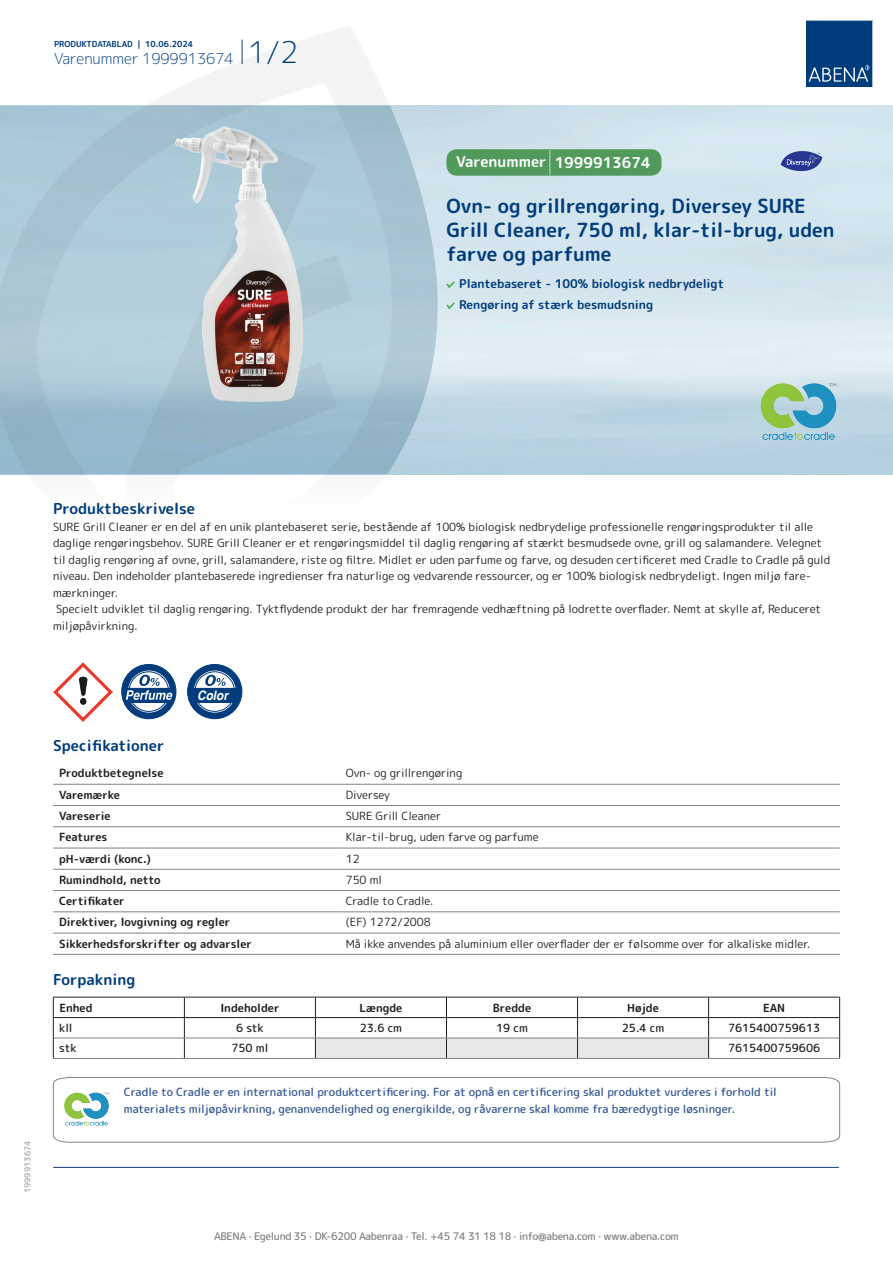
<style>
.page{position:relative;width:893px;height:1263px;background:#fff}
.page>*{position:absolute;margin:0;border:0;box-sizing:border-box;transform-origin:0 0}
.t1{font:700 19.5px/24px "Rounded Mplus 1 c";color:#013d7d}
.t2{font:700 15px "Rounded Mplus 1 c";color:#013d7d}
.t3{font:300 15px "Rounded Mplus 1 c";color:#013d7d}
.t4{font:700 15px "Rounded Mplus 1 c";color:#fff}
.t5{font:italic 700 13.05px "Helvetica";letter-spacing:-.005em;color:#fff;scale:.9 1}
.t6{font:700 12px/21px "Rounded Mplus 1 c";color:#013d7d}
.t7{font:11.25px/16.5px "Rounded Mplus 1 c";color:#231f20}
.t8{font:500 11.25px/16.5px "Rounded Mplus 1 c";color:#305691}
.t9{font:700 11.25px "Rounded Mplus 1 c";color:#231f20}
.t10{font:500 11.25px "Rounded Mplus 1 c";color:#231f20}
.t11{font:500 10.5px "Rounded Mplus 1 c";letter-spacing:-.03em;color:#808285}
.t12{font:700 8.25px "Rounded Mplus 1 c";color:#013d7d}
.t13{font:700 8.25px "Rounded Mplus 1 c";color:#b2b3b7}
.s1{font-size:30px}
.s2{font-size:25.5px}
</style>
<div class="page">
<svg style="left:0;top:26px;width:439px;height:449px"></svg>
<svg style="left:0;top:106px;width:438px;height:368px;background:#a7c5d3"></svg>
<svg style="left:242px;top:40px;width:1px;height:24px"></svg>
<svg style="left:806px;top:20px;width:67px;height:67px;background:#144b86"></svg>
<img style="left:176px;top:127px;width:126px;height:275px">
<img style="left:54px;top:662px;width:58px;height:59px">
<div style="left:122px;top:664px;width:54px;height:55px;background:#013d7d;border-radius:50%"></div>
<div style="left:121px;top:664px;width:55px;height:55px;border:1px solid #013d7d;border-radius:50%"></div>
<svg style="left:127px;top:670px;width:44px;height:43px"></svg>
<div style="left:127px;top:669px;width:44px;height:45px;border:1px solid #013d7d;border-radius:50%"></div>
<div style="left:129px;top:672px;width:40px;height:39px;border:1px solid #013d7d;border-radius:50%"></div>
<svg style="left:124px;top:675px;width:48px;height:28px"></svg>
<div style="left:188px;top:664px;width:54px;height:55px;background:#013d7d;border-radius:50%"></div>
<div style="left:187px;top:664px;width:55px;height:55px;border:1px solid #013d7d;border-radius:50%"></div>
<svg style="left:193px;top:670px;width:44px;height:43px"></svg>
<div style="left:192px;top:669px;width:45px;height:45px;border:1px solid #013d7d;border-radius:50%"></div>
<div style="left:195px;top:672px;width:40px;height:39px;border:1px solid #013d7d;border-radius:50%"></div>
<svg style="left:189px;top:675px;width:49px;height:28px"></svg>
<hr style="left:53px;top:784px;width:287px;height:1px;background:#808285">
<hr style="left:340px;top:784px;width:500px;height:1px;background:#808285">
<hr style="left:53px;top:805px;width:287px;height:1px;background:#808285">
<hr style="left:340px;top:805px;width:500px;height:1px;background:#808285">
<hr style="left:53px;top:826px;width:287px;height:1px;background:#808285">
<hr style="left:340px;top:826px;width:500px;height:1px;background:#808285">
<hr style="left:53px;top:848px;width:287px;height:1px;background:#808285">
<hr style="left:340px;top:848px;width:500px;height:1px;background:#808285">
<hr style="left:53px;top:869px;width:287px;height:1px;background:#808285">
<hr style="left:340px;top:869px;width:500px;height:1px;background:#808285">
<hr style="left:53px;top:890px;width:287px;height:1px;background:#808285">
<hr style="left:340px;top:890px;width:500px;height:1px;background:#808285">
<hr style="left:53px;top:911px;width:287px;height:1px;background:#808285">
<hr style="left:340px;top:911px;width:500px;height:1px;background:#808285">
<hr style="left:53px;top:933px;width:287px;height:1px;background:#808285">
<hr style="left:340px;top:933px;width:500px;height:1px;background:#808285">
<hr style="left:53px;top:954px;width:287px;height:1px;background:#808285">
<hr style="left:340px;top:954px;width:500px;height:1px;background:#808285">
<hr style="left:53px;top:997px;width:131px;height:1px;background:#231f20">
<hr style="left:184px;top:997px;width:131px;height:1px;background:#231f20">
<hr style="left:709px;top:997px;width:131px;height:1px;background:#231f20">
<hr style="left:53px;top:1017px;width:131px;height:1px;background:#231f20">
<hr style="left:184px;top:1017px;width:131px;height:1px;background:#231f20">
<hr style="left:709px;top:1017px;width:131px;height:1px;background:#231f20">
<svg style="left:53px;top:997px;width:1px;height:61px"></svg>
<svg style="left:184px;top:997px;width:1px;height:61px"></svg>
<svg style="left:315px;top:997px;width:394px;height:61px"></svg>
<svg style="left:839px;top:997px;width:1px;height:61px"></svg>
<hr style="left:54px;top:1038px;width:130px;height:1px;background:#808285">
<hr style="left:184px;top:1038px;width:131px;height:1px;background:#808285">
<hr style="left:315px;top:1038px;width:131px;height:1px;background:#808285">
<hr style="left:446px;top:1038px;width:131px;height:1px;background:#808285">
<hr style="left:577px;top:1038px;width:132px;height:1px;background:#808285">
<hr style="left:709px;top:1038px;width:130px;height:1px;background:#808285">
<hr style="left:53px;top:1058px;width:131px;height:1px;background:#808285">
<hr style="left:184px;top:1058px;width:131px;height:1px;background:#808285">
<hr style="left:315px;top:1058px;width:131px;height:1px;background:#808285">
<hr style="left:446px;top:1058px;width:131px;height:1px;background:#808285">
<hr style="left:577px;top:1058px;width:132px;height:1px;background:#808285">
<hr style="left:709px;top:1058px;width:131px;height:1px;background:#808285">
<svg style="left:53px;top:1077px;width:787px;height:65px"></svg>
<hr style="left:54px;top:1167px;width:785px;height:1px;background:#153f74">
<img style="left:757px;top:380px;width:82px;height:63px">
<svg style="left:446px;top:281px;width:9px;height:7px"></svg>
<svg style="left:446px;top:302px;width:9px;height:7px"></svg>
<div style="left:446px;top:149px;width:215px;height:27px;background:#52995c;border-radius:10px"></div>
<svg style="left:781px;top:151px;width:41px;height:20px"></svg>
<p class="t12" style="left:54px;top:38px;width:141px">PRODUKTDATABLAD | 10.06.2024</p>
<h2 class="t3" style="left:54px;top:48px;width:246px">Varenummer 1999913674 <span class="s1">1/2</span></h2>
<h2 class="t4" style="left:456px;top:152px;width:196px">Varenummer <span class="s2">|</span> 1999913674</h2>
<h1 class="t1" style="left:446px;top:194px;width:389px">Ovn- og grillrengøring, Diversey SURE<br>Grill Cleaner, 750 ml, klar-til-brug, uden farve og parfume</h1>
<p class="t6" style="left:459px;top:273px;width:266px">Plantebaseret - 100% biologisk nedbrydeligt<br>Rengøring af stærk besmudsning</p>
<h2 class="t2" style="left:53px;top:498px;width:143px">Produktbeskrivelse</h2>
<p class="t7" style="left:53px;top:518px;width:779px">SURE Grill Cleaner er en del af en unik plantebaseret serie, bestående af 100% biologisk nedbrydelige professionelle rengøringsprodukter til alle daglige rengøringsbehov. SURE Grill Cleaner er et rengøringsmiddel til daglig rengøring af stærkt besmudsede ovne, grill og salamandere. Velegnet til daglig rengøring af ovne, grill, salamandere, riste og filtre. Midlet er uden parfume og farve, og desuden certificeret med Cradle to Cradle på guld niveau. Den indeholder plantebaserede ingredienser fra naturlige og vedvarende ressourcer, og er 100% biologisk nedbrydeligt. Ingen miljø fare&shy;mærkninger.<br>Specielt udviklet til daglig rengøring. Tyktflydende produkt der har fremragende vedhæftning på lodrette overflader. Nemt at skylle af, Reduceret miljøpåvirkning.</p>
<p class="t13" style="left:22px;top:1193px;width:54px;rotate:-90deg">1999913674</p>
<p class="t5" style="left:197px;top:684px;width:36px">Color</p>
<h2 class="t2" style="left:53px;top:734px;width:113px">Specifikationer</h2>
<p class="t9" style="left:59px;top:765px;width:106px">Produktbetegnelse</p>
<p class="t7" style="left:346px;top:765px;width:118px">Ovn- og grillrengøring</p>
<p class="t9" style="left:59px;top:787px;width:62px">Varemærke</p>
<p class="t7" style="left:346px;top:786px;width:46px">Diversey</p>
<p class="t9" style="left:59px;top:808px;width:53px">Vareserie</p>
<p class="t7" style="left:346px;top:807px;width:97px">SURE Grill Cleaner</p>
<p class="t9" style="left:59px;top:829px;width:50px">Features</p>
<p class="t7" style="left:346px;top:829px;width:194px">Klar-til-brug, uden farve og parfume</p>
<p class="t9" style="left:59px;top:850px;width:93px">pH-værdi (konc.)</p>
<p class="t7" style="left:346px;top:850px;width:15px">12</p>
<p class="t9" style="left:59px;top:872px;width:103px">Rumindhold, netto</p>
<p class="t7" style="left:346px;top:871px;width:38px">750 ml</p>
<p class="t9" style="left:59px;top:893px;width:67px">Certifikater</p>
<p class="t7" style="left:346px;top:893px;width:89px">Cradle to Cradle.</p>
<p class="t9" style="left:59px;top:914px;width:173px">Direktiver, lovgivning og regler</p>
<p class="t7" style="left:346px;top:914px;width:87px">(EF) 1272/2008</p>
<p class="t9" style="left:59px;top:935px;width:194px">Sikkerhedsforskrifter og advarsler</p>
<p class="t7" style="left:346px;top:935px;width:466px">Må ikke anvendes på aluminium eller overflader der er følsomme over for alkaliske midler.</p>
<h2 class="t2" style="left:53px;top:968px;width:84px">Forpakning</h2>
<p class="t9" style="left:59px;top:999px;width:35px">Enhed</p>
<p class="t9" style="left:220px;top:999px;width:61px">Indeholder</p>
<p class="t9" style="left:359px;top:999px;width:44px">Længde</p>
<p class="t9" style="left:493px;top:999px;width:40px">Bredde</p>
<p class="t9" style="left:627px;top:999px;width:33px">Højde</p>
<p class="t9" style="left:763px;top:999px;width:24px">EAN</p>
<p class="t10" style="left:59px;top:1020px;width:15px">kll</p>
<p class="t10" style="left:236px;top:1020px;width:29px">6 stk</p>
<p class="t10" style="left:360px;top:1020px;width:44px">23.6 cm</p>
<p class="t10" style="left:496px;top:1020px;width:33px">19 cm</p>
<p class="t10" style="left:622px;top:1020px;width:44px">25.4 cm</p>
<p class="t10" style="left:728px;top:1020px;width:94px">7615400759613</p>
<p class="t10" style="left:59px;top:1040px;width:19px">stk</p>
<p class="t10" style="left:231px;top:1040px;width:38px">750 ml</p>
<p class="t10" style="left:728px;top:1040px;width:94px">7615400759606</p>
<p class="t8" style="left:124px;top:1084px;width:654px">Cradle to Cradle er en international produktcertificering. For at opnå en certificering skal produktet vurderes i forhold til materialets miljøpåvirkning, genanvendelighed og energikilde, og råvarerne skal komme fra bæredygtige løsninger.</p>
<p class="t11" style="left:214px;top:1229px;width:466px">ABENA · Egelund 35 · DK-6200 Aabenraa · Tel. +45 74 31 18 18 · info@abena.com · www.abena.com</p>
</div>
